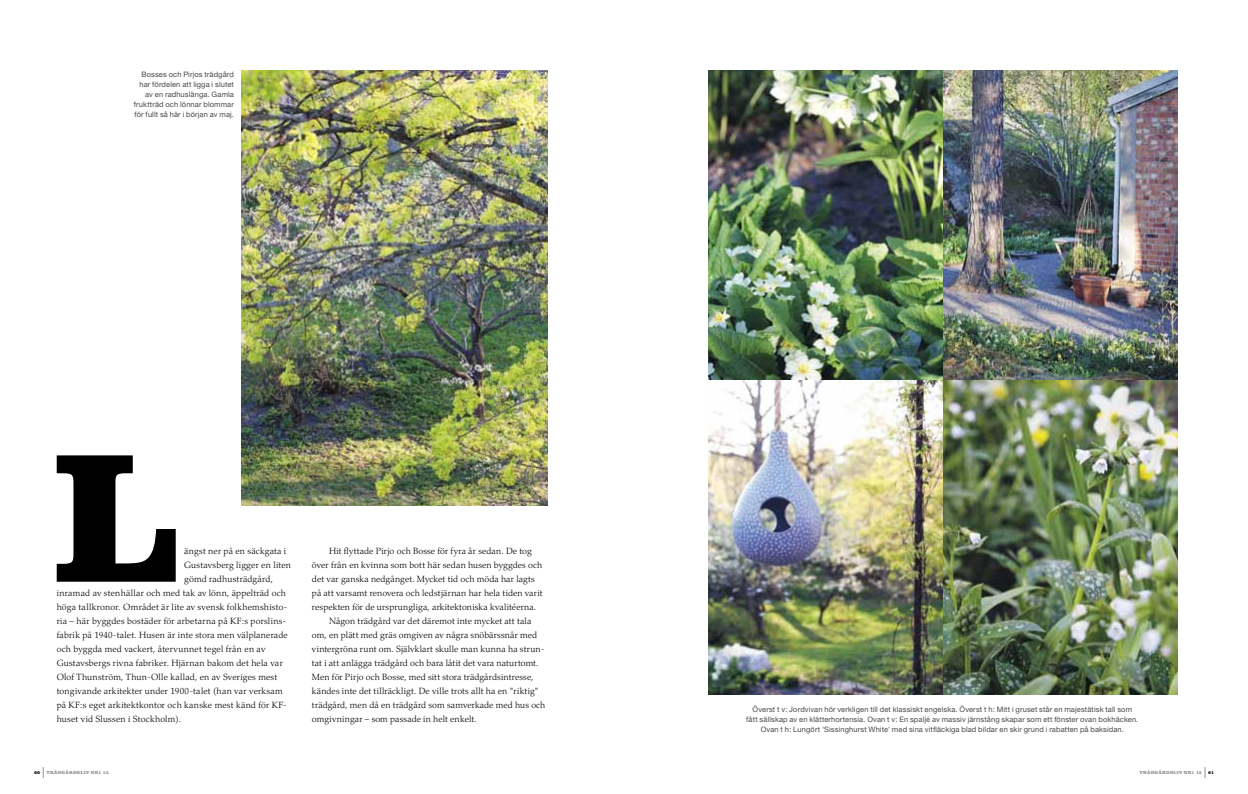
<style>
.page{position:relative;width:1248px;height:794px;background:#fff}
.page>*{position:absolute;margin:0;border:0;box-sizing:border-box;transform-origin:0 0}
.t1{font:300 9px "Palatino";letter-spacing:.015em;color:#000}
.t2{font:7.5px/10px "Helvetica Neue";letter-spacing:.015em;color:#484848;text-align:right}
.t3{font:900 4.5px "Clarendon BT";letter-spacing:.06em;color:#939393}
.t4{font:900 4.5px "Clarendon BT";color:#000}
</style>
<div class="page">
<img style="left:242px;top:71px;width:305px;height:434px">
<svg style="left:57px;top:455px;width:119px;height:126px"></svg>
<img style="left:708px;top:71px;width:235px;height:623px">
<img style="left:943px;top:71px;width:234px;height:310px">
<img style="left:943px;top:381px;width:234px;height:313px">
<p class="t2" style="left:134px;top:69px;width:102px">Bosses och Pirjos trädgård har fördelen att ligga i slutet av en radhuslänga. Gamla fruktträd och lönnar blommar för fullt så här i början av maj.</p>
<p class="t1" style="left:184px;top:546px;width:104px">ängst ner på en säckgata i</p>
<p class="t1" style="left:184px;top:560px;width:108px">Gustavsberg ligger en liten</p>
<p class="t1" style="left:184px;top:574px;width:90px">gömd radhusträdgård,</p>
<p class="t1" style="left:57px;top:588px;width:231px">inramad av stenhällar och med tak av lönn, äppelträd och</p>
<p class="t1" style="left:57px;top:602px;width:232px">höga tallkronor. Området är lite av svensk folkhemshisto-</p>
<p class="t1" style="left:57px;top:616px;width:231px">ria – här byggdes bostäder för arbetarna på KF:s porslins-</p>
<p class="t1" style="left:57px;top:630px;width:232px">fabrik på 1940-talet. Husen är inte stora men välplanerade</p>
<p class="t1" style="left:57px;top:644px;width:210px">och byggda med vackert, återvunnet tegel från en av</p>
<p class="t1" style="left:57px;top:658px;width:227px">Gustavsbergs rivna fabriker. Hjärnan bakom det hela var</p>
<p class="t1" style="left:57px;top:672px;width:222px">Olof Thunström, Thun-Olle kallad, en av Sveriges mest</p>
<p class="t1" style="left:57px;top:686px;width:227px">tongivande arkitekter under 1900-talet (han var verksam</p>
<p class="t1" style="left:57px;top:700px;width:232px">på KF:s eget arkitektkontor och kanske mest känd för KF-</p>
<p class="t1" style="left:57px;top:714px;width:126px">huset vid Slussen i Stockholm).</p>
<p class="t4" style="left:34px;top:769px;width:8px">60</p>
<p class="t3" style="left:46px;top:769px;width:64px">TRÄDGÅRDSLIV NR1 12</p>
<p class="t1" style="left:329px;top:546px;width:204px">Hit flyttade Pirjo och Bosse för fyra år sedan. De tog</p>
<p class="t1" style="left:312px;top:560px;width:232px">över från en kvinna som bott här sedan husen byggdes och</p>
<p class="t1" style="left:312px;top:574px;width:224px">det var ganska nedgånget. Mycket tid och möda har lagts</p>
<p class="t1" style="left:312px;top:588px;width:232px">på att varsamt renovera och ledstjärnan har hela tiden varit</p>
<p class="t1" style="left:312px;top:602px;width:226px">respekten för de ursprungliga, arkitektoniska kvalitéerna.</p>
<p class="t1" style="left:329px;top:616px;width:204px">Någon trädgård var det däremot inte mycket att tala</p>
<p class="t1" style="left:312px;top:630px;width:227px">om, en plätt med gräs omgiven av några snöbärssnår med</p>
<p class="t1" style="left:312px;top:644px;width:234px">vintergröna runt om. Självklart skulle man kunna ha strun-</p>
<p class="t1" style="left:312px;top:658px;width:228px">tat i att anlägga trädgård och bara låtit det vara naturtomt.</p>
<p class="t1" style="left:312px;top:672px;width:223px">Men för Pirjo och Bosse, med sitt stora trädgårdsintresse,</p>
<p class="t1" style="left:312px;top:686px;width:228px">kändes inte det tillräckligt. De ville trots allt ha en "riktig"</p>
<p class="t1" style="left:312px;top:700px;width:235px">trädgård, men då en trädgård som samverkade med hus och</p>
<p class="t1" style="left:312px;top:714px;width:166px">omgivningar – som passade in helt enkelt.</p>
<p class="t2" style="left:746px;top:704px;width:393px;text-align:center">Överst t v: Jordvivan hör verkligen till det klassiskt engelska. Överst t h: Mitt i gruset står en majestätisk tall som fått sällskap av en klätterhortensia. Ovan t v: En spaljé av massiv järnstång skapar som ett fönster ovan bokhäcken.<br>Ovan t h: Lungört 'Sissinghurst White' med sina vitfläckiga blad bildar en skir grund i rabatten på baksidan.</p>
<p class="t3" style="left:1139px;top:769px;width:64px">TRÄDGÅRDSLIV NR1 12</p>
<p class="t4" style="left:1207px;top:769px;width:7px">61</p>
</div>
